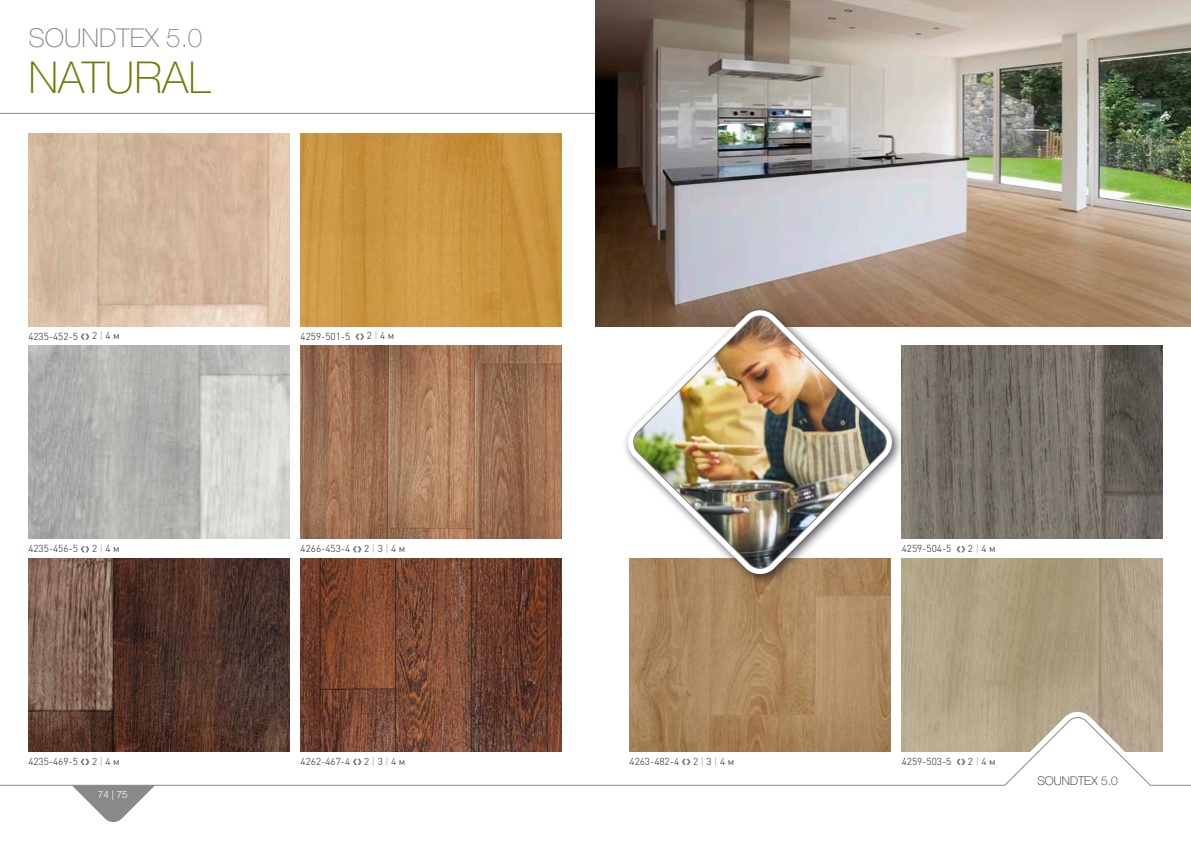
<style>
.page{position:relative;width:1191px;height:842px;background:#fff}
.page>*{position:absolute;margin:0;border:0;box-sizing:border-box;transform-origin:0 0}
.t1{font:100 44px "Helvetica Neue LT Pro";color:#6e7a00}
.t2{font:100 26px "Helvetica Neue LT Pro";color:#89898c}
.t3{font:100 12px "Helvetica Neue LT Pro";color:#1a1a1f}
.t4{font:300 10px "DIN Pro";color:#1a1a1f}
.t5{font:300 10px "Helvetica Neue LT Pro";color:#fff}
.s1{color:#97979b}
</style>
<div class="page">
<hr style="left:0;top:113px;width:595px;height:1px;background:#89898c">
<img style="left:629px;top:586px;width:261px;height:126px">
<img style="left:300px;top:558px;width:261px;height:154px">
<img style="left:300px;top:346px;width:261px;height:193px">
<img style="left:300px;top:133px;width:261px;height:193px">
<img style="left:901px;top:558px;width:261px;height:154px">
<img style="left:28px;top:558px;width:261px;height:154px">
<img style="left:28px;top:346px;width:261px;height:193px">
<img style="left:28px;top:133px;width:261px;height:193px">
<svg style="left:353px;top:546px;width:9px;height:6px"></svg>
<svg style="left:355px;top:333px;width:9px;height:7px"></svg>
<svg style="left:81px;top:546px;width:8px;height:6px"></svg>
<svg style="left:81px;top:333px;width:8px;height:7px"></svg>
<img style="left:595px;top:0;width:596px;height:326px">
<img style="left:904px;top:346px;width:258px;height:193px">
<svg style="left:956px;top:546px;width:9px;height:6px"></svg>
<div style="left:621px;top:304px;width:283px;height:282px;background:#1a1a1f;opacity:.75"></div>
<svg style="left:628px;top:310px;width:266px;height:264px"></svg>
<img style="left:632px;top:315px;width:255px;height:254px">
<svg style="left:28px;top:712px;width:1135px;height:3px;background:#927660"></svg>
<svg style="left:0;top:715px;width:1191px;height:71px"></svg>
<svg style="left:72px;top:785px;width:83px;height:37px"></svg>
<h2 class="t2" style="left:28px;top:23px;width:175px">SOUNDTEX 5.0</h2>
<h1 class="t1" style="left:28px;top:52px;width:183px">NATURAL</h1>
<p class="t4" style="left:28px;top:329px;width:51px">4235-452-5</p>
<p class="t4" style="left:92px;top:329px;width:29px">2 <span class="s1">|</span> 4 м</p>
<p class="t4" style="left:300px;top:329px;width:51px">4259-501-5</p>
<p class="t4" style="left:367px;top:329px;width:29px">2 <span class="s1">|</span> 4 м</p>
<p class="t4" style="left:28px;top:542px;width:51px">4235-456-5</p>
<p class="t4" style="left:92px;top:541px;width:29px">2 <span class="s1">|</span> 4 м</p>
<p class="t4" style="left:300px;top:542px;width:51px">4266-453-4</p>
<p class="t4" style="left:364px;top:541px;width:42px">2 <span class="s1">|</span> 3 <span class="s1">|</span> 4 м</p>
<p class="t4" style="left:901px;top:542px;width:51px">4259-504-5</p>
<p class="t4" style="left:968px;top:541px;width:29px">2 <span class="s1">|</span> 4 м</p>
<p class="t4" style="left:28px;top:755px;width:51px">4235-469-5</p>
<p class="t4" style="left:92px;top:754px;width:29px">2 <span class="s1">|</span> 4 м</p>
<p class="t4" style="left:901px;top:755px;width:51px">4259-503-5</p>
<p class="t4" style="left:968px;top:754px;width:29px">2 <span class="s1">|</span> 4 м</p>
<p class="t4" style="left:300px;top:755px;width:51px">4262-467-4</p>
<p class="t4" style="left:364px;top:754px;width:42px">2 <span class="s1">|</span> 3 <span class="s1">|</span> 4 м</p>
<p class="t4" style="left:629px;top:755px;width:51px">4263-482-4</p>
<p class="t4" style="left:693px;top:754px;width:42px">2 <span class="s1">|</span> 3 <span class="s1">|</span> 4 м</p>
<p class="t5" style="left:98px;top:788px;width:32px">74 | 75</p>
<p class="t3" style="left:1037px;top:774px;width:82px">SOUNDTEX 5.0</p>
</div>
